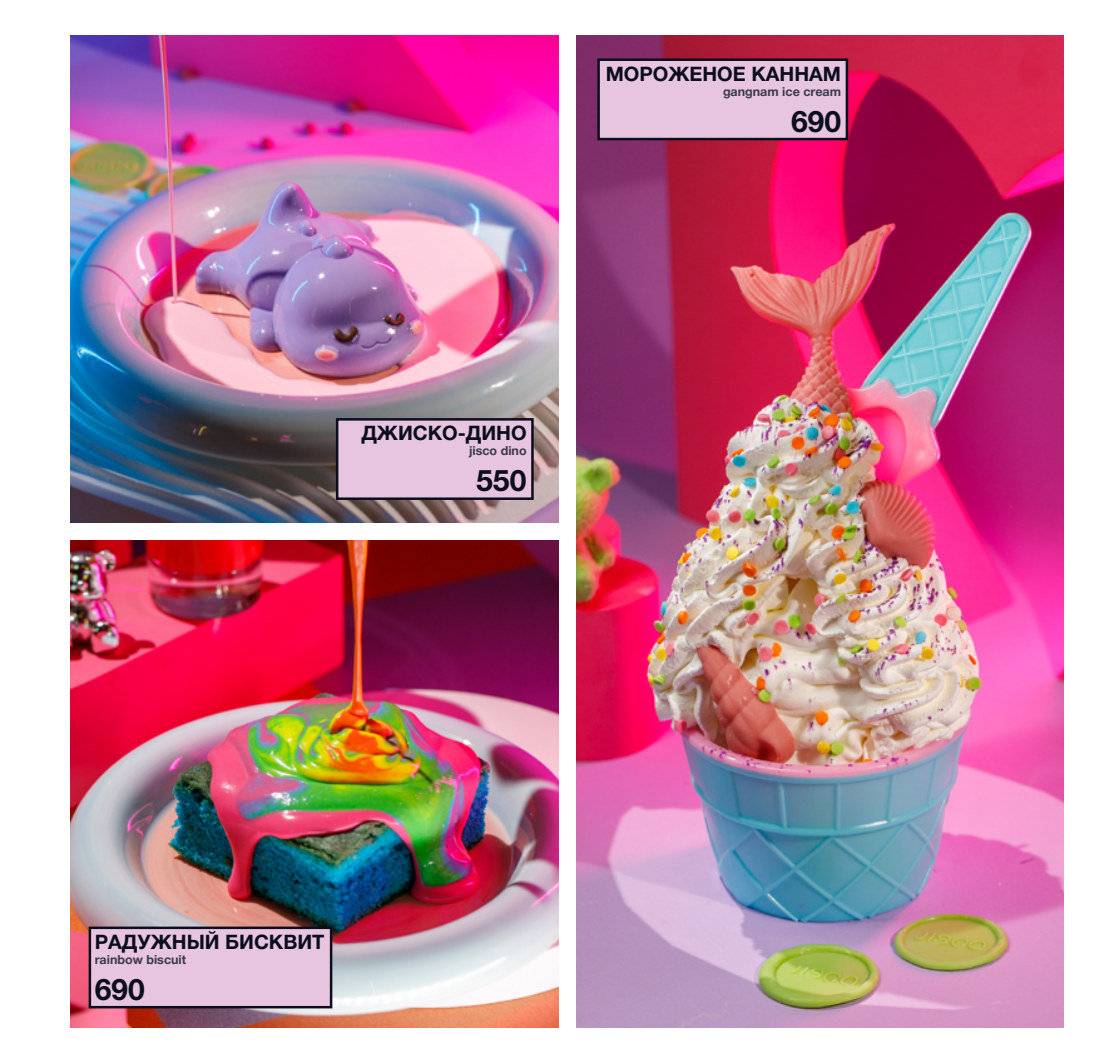
<style>
.page{position:relative;width:1099px;height:1063px;background:#fff}
.page>*{position:absolute;margin:0;border:0;box-sizing:border-box;transform-origin:0 0}
.t1{font:700 30px "Helvetica Neue Cyr";color:#0b0e1f}
.t2{font:700 20px "Helvetica Neue Cyr";color:#0b0e1f}
.t3{font:700 12.5px "Helvetica Neue Cyr";color:#3b3a4e}
</style>
<div class="page">
<img style="left:71px;top:540px;width:487px;height:488px">
<img style="left:576px;top:35px;width:487px;height:993px">
<img style="left:71px;top:35px;width:487px;height:488px">
<div style="left:336px;top:418px;width:197px;height:82px;background:#e7c5de;border:2px solid #0b0e1f"></div>
<div style="left:597px;top:58px;width:251px;height:82px;background:#e7c5de;border:2px solid #0b0e1f"></div>
<div style="left:89px;top:927px;width:243px;height:81px;background:#e7c5de;border:2px solid #0b0e1f"></div>
<p class="t2" style="left:605px;top:63px;width:237px">МОРОЖЕНОЕ КАННАМ</p>
<p class="t3" style="left:723px;top:84px;width:120px">gangnam ice cream</p>
<h1 class="t1" style="left:791px;top:104px;width:52px">690</h1>
<p class="t2" style="left:361px;top:422px;width:167px">ДЖИСКО-ДИНО</p>
<p class="t3" style="left:469px;top:444px;width:59px">jisco dino</p>
<h1 class="t1" style="left:476px;top:464px;width:52px">550</h1>
<p class="t2" style="left:95px;top:931px;width:231px">РАДУЖНЫЙ БИСКВИТ</p>
<p class="t3" style="left:95px;top:952px;width:93px">rainbow biscuit</p>
<h1 class="t1" style="left:95px;top:973px;width:52px">690</h1>
</div>
